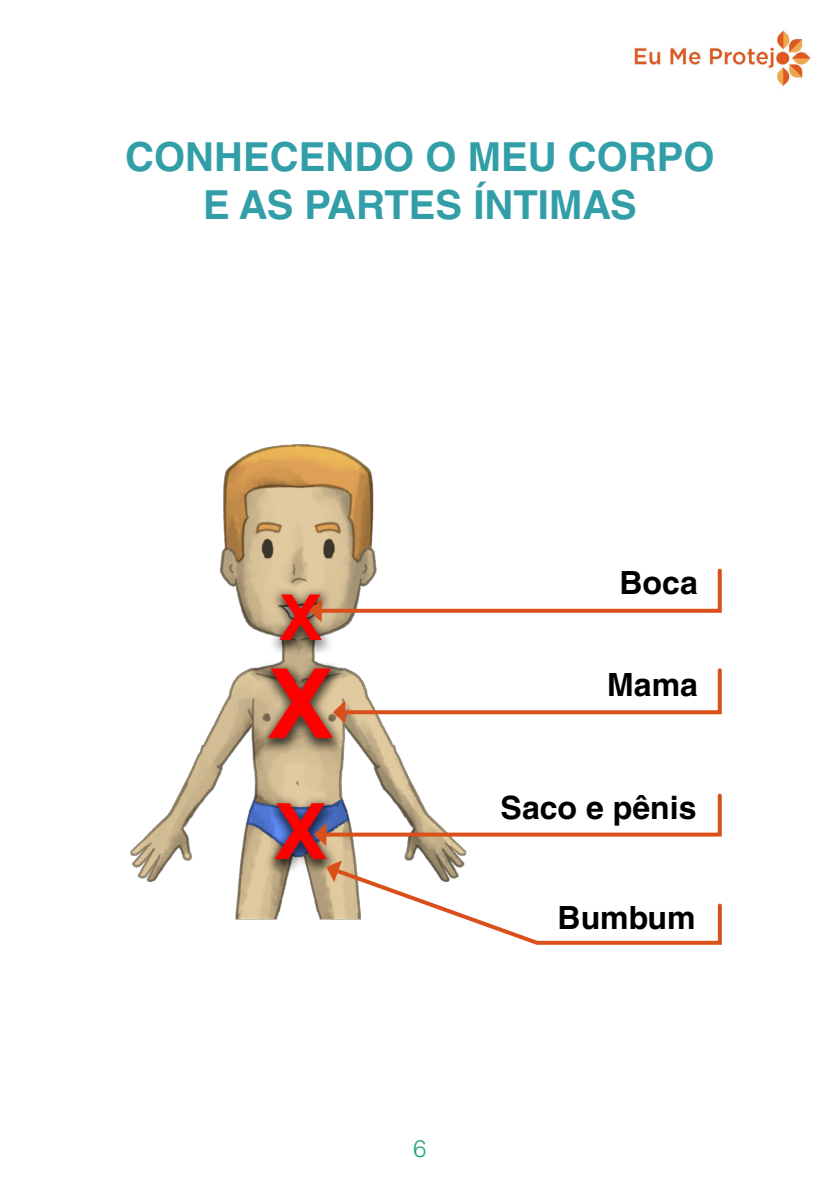
<style>
.page{position:relative;width:840px;height:1191px;background:#fff}
.page>*{position:absolute;margin:0;border:0;box-sizing:border-box;transform-origin:0 0}
.t1{font:700 40px/48px "Helvetica LT Std";color:#319ea8;text-align:center}
.t2{font:700 32px "Helvetica LT Std";color:#000}
.t3{font:300 24px "Helvetica LT Std";color:#21a57d}
</style>
<div class="page">
<img style="left:634px;top:30px;width:177px;height:57px">
<img style="left:130px;top:444px;width:337px;height:476px">
<svg style="left:309px;top:566px;width:413px;height:56px"></svg>
<svg style="left:332px;top:666px;width:390px;height:58px"></svg>
<svg style="left:314px;top:791px;width:408px;height:55px"></svg>
<svg style="left:326px;top:860px;width:396px;height:85px"></svg>
<p class="t1" style="left:125px;top:132px;width:590px">CONHECENDO O MEU CORPO<br>E AS PARTES ÍNTIMAS</p>
<p class="t2" style="left:619px;top:563px;width:80px">Boca</p>
<p class="t2" style="left:607px;top:665px;width:92px">Mama</p>
<p class="t2" style="left:500px;top:788px;width:197px">Saco e pênis</p>
<p class="t3" style="left:413px;top:1133px;width:15px">6</p>
<p class="t2" style="left:557px;top:897px;width:140px">Bumbum</p>
</div>
